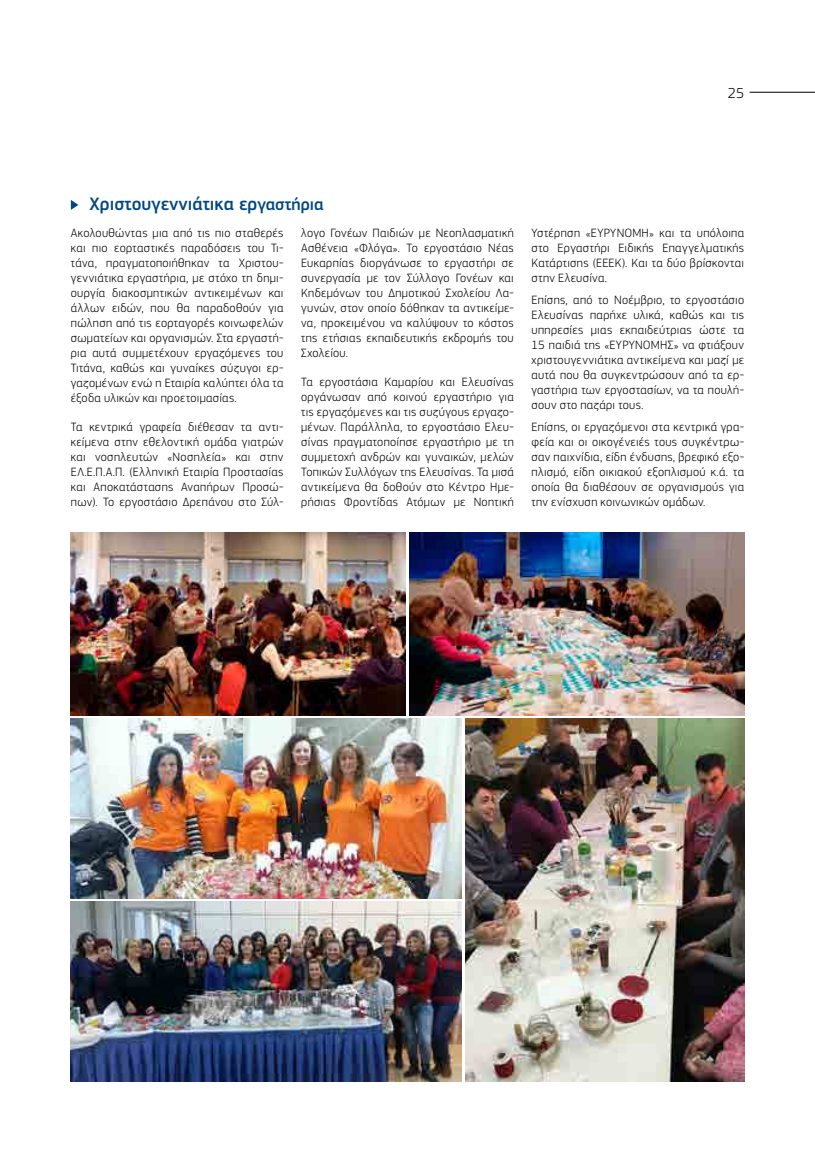
<style>
.page{position:relative;width:815px;height:1170px;background:#fff}
.page>*{position:absolute;margin:0;border:0;box-sizing:border-box;transform-origin:0 0}
.t1{font:500 18.75px "PF Square Sans Pro";color:#004785}
.t2{font:300 15px "PF Square Sans Pro";color:#000}
.t3{font:300 12.5px/15px "PF Square Sans Pro";letter-spacing:.025em;color:#000;text-align:justify}
.s1{font-size:17.5px}
</style>
<div class="page">
<svg style="left:71px;top:200px;width:7px;height:10px"></svg>
<img style="left:71px;top:532px;width:335px;height:183px">
<img style="left:409px;top:532px;width:335px;height:183px">
<img style="left:71px;top:718px;width:391px;height:180px">
<img style="left:71px;top:901px;width:391px;height:180px">
<img style="left:465px;top:718px;width:279px;height:363px">
<hr style="left:750px;top:92px;width:65px;height:1px;background:#000">
<p class="t2" style="left:728px;top:84px;width:18px">25</p>
<h1 class="t1" style="left:90px;top:193px;width:236px">Χριστουγεννιάτικα ερ<span class="s1">γαστήρια</span></h1>
<p class="t3" style="left:71px;top:225px;width:214px">Ακολουθώντας μια από τις πιο σταθερές και πιο εορταστικές παραδόσεις του Τι&shy;τάνα, πραγματοποιήθηκαν τα Χριστου&shy;γεννιάτικα εργαστήρια, με στόχο τη δημι&shy;ουργία διακοσμητικών αντικειμένων και άλλων ειδών, που θα παραδοθούν για πώληση από τις εορταγορές κοινωφελών σωματείων και οργανισμών. Στα εργαστή&shy;ρια αυτά συμμετέχουν εργαζόμενες του Τιτάνα, καθώς και γυναίκες σύζυγοι ερ&shy;γαζομένων ενώ η Εταιρία καλύπτει όλα τα έξοδα υλικών και προετοιμασίας.</p>
<p class="t3" style="left:71px;top:419px;width:214px">Τα κεντρικά γραφεία διέθεσαν τα αντι&shy;κείμενα στην εθελοντική ομάδα γιατρών και νοσηλευτών «Νοσηλεία» και στην ΕΛ.Ε.Π.Α.Π. (Ελληνική Εταιρία Προστασίας και Αποκατάστασης Αναπήρων Προσώ&shy;πων). Το εργοστάσιο Δρεπάνου στο Σύλ-</p>
<p class="t3" style="left:301px;top:225px;width:214px">λογο Γονέων Παιδιών με Νεοπλασματική Ασθένεια «Φλόγα». Το εργοστάσιο Νέας Ευκαρπίας διοργάνωσε το εργαστήρι σε συνεργασία με τον Σύλλογο Γονέων και Κηδεμόνων του Δημοτικού Σχολείου Λα&shy;γυνών, στον οποίο δόθηκαν τα αντικείμε&shy;να, προκειμένου να καλύψουν το κόστος της ετήσιας εκπαιδευτικής εκδρομής του Σχολείου.</p>
<p class="t3" style="left:301px;top:374px;width:214px">Τα εργοστάσια Καμαρίου και Ελευσίνας οργάνωσαν από κοινού εργαστήριο για τις εργαζόμενες και τις συζύγους εργαζο&shy;μένων. Παράλληλα, το εργοστάσιο Ελευ&shy;σίνας πραγματοποίησε εργαστήριο με τη συμμετοχή ανδρών και γυναικών, μελών Τοπικών Συλλόγων της Ελευσίνας. Τα μισά αντικείμενα θα δοθούν στο Κέντρο Ημε&shy;ρήσιας Φροντίδας Ατόμων με Νοητική</p>
<p class="t3" style="left:531px;top:225px;width:214px">Υστέρηση «ΕΥΡΥΝΟΜΗ» και τα υπόλοιπα στο Εργαστήρι Ειδικής Επαγγελματικής Κατάρτισης (ΕΕΕΚ). Και τα δύο βρίσκονται στην Ελευσίνα.</p>
<p class="t3" style="left:531px;top:292px;width:214px">Επίσης, από το Νοέμβριο, το εργοστάσιο Ελευσίνας παρήχε υλικά, καθώς και τις υπηρεσίες μιας εκπαιδεύτριας ώστε τα 15 παιδιά της «ΕΥΡΥΝΟΜΗΣ» να φτιάξουν χριστουγεννιάτικα αντικείμενα και μαζί με αυτά που θα συγκεντρώσουν από τα ερ&shy;γαστήρια των εργοστασίων, να τα πουλή&shy;σουν στο παζάρι τους.</p>
<p class="t3" style="left:531px;top:419px;width:214px">Επίσης, οι εργαζόμενοι στα κεντρικά γρα&shy;φεία και οι οικογένειές τους συγκέντρω&shy;σαν παιχνίδια, είδη ένδυσης, βρεφικό εξο&shy;πλισμό, είδη οικιακού εξοπλισμού κ.ά. τα οποία θα διαθέσουν σε οργανισμούς για την ενίσχυση κοινωνικών ομάδων.</p>
</div>
